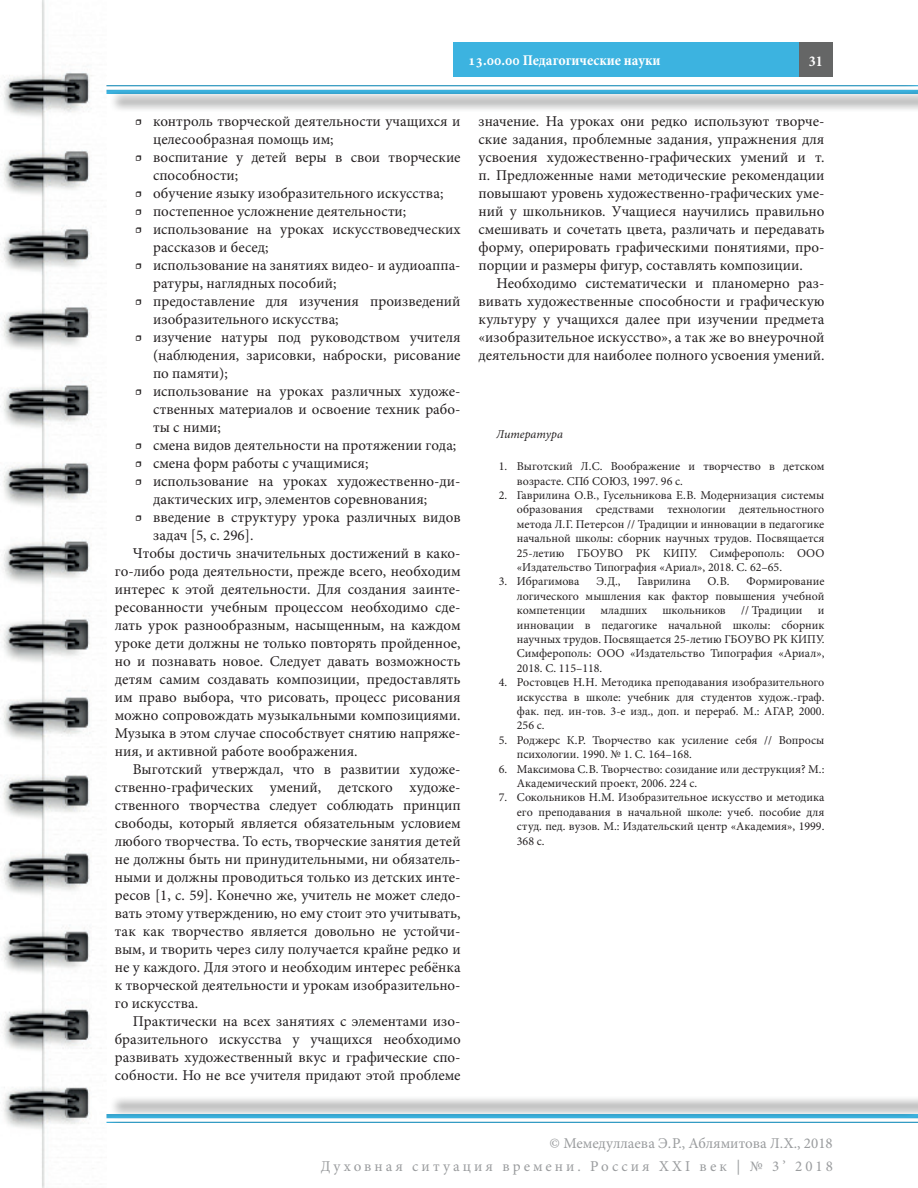
<style>
.page{position:relative;width:918px;height:1188px;background:#fff}
.page>*{position:absolute;margin:0;border:0;box-sizing:border-box;transform-origin:0 0}
.t1{font:15px/18px "Minion Pro";color:#231f20;text-align:justify}
.t2{font:15px "Minion Pro";letter-spacing:.195em;color:#9a9c9e}
.t3{font:15px "Minion Pro";color:#9a9c9e}
.t4{font:700 condensed 15px "Minion Pro";color:#fff}
.t5{font:12px/14.4px "Minion Pro";color:#231f20;text-align:justify}
.t6{font:italic 12px "Minion Pro";color:#231f20}
</style>
<div class="page">
<div style="left:798px;top:43px;width:35px;height:34px;background:#656666"></div>
<div style="left:91px;top:66px;width:827px;height:47px;background:#231f20;opacity:.5"></div>
<img style="left:0;top:0;width:106px;height:1188px">
<div style="left:91px;top:1095px;width:827px;height:48px;background:#231f20;opacity:.5"></div>
<div style="left:453px;top:43px;width:346px;height:34px;background:#3cb3e0"></div>
<p class="t4" style="left:468px;top:50px;width:194px">13.00.00 Педагогические науки</p>
<p class="t4" style="left:809px;top:51px;width:15px">31</p>
<p class="t1" style="left:135px;top:112px;width:327px">ӽ контроль творческой деятельности учащихся и</p>
<p class="t1" style="left:153px;top:130px;width:182px">целесообразная помощь им;</p>
<p class="t1" style="left:135px;top:148px;width:327px">ӽ воспитание у детей веры в свои творческие</p>
<p class="t1" style="left:153px;top:166px;width:87px">способности;</p>
<p class="t1" style="left:135px;top:184px;width:310px">ӽ обучение языку изобразительного искусства;</p>
<p class="t1" style="left:135px;top:202px;width:273px">ӽ постепенное усложнение деятельности;</p>
<p class="t1" style="left:135px;top:220px;width:327px">ӽ использование на уроках искусствоведческих</p>
<p class="t1" style="left:153px;top:238px;width:117px">рассказов и бесед;</p>
<p class="t1" style="left:135px;top:256px;width:327px">ӽ использование на занятиях видео- и аудиоаппа-</p>
<p class="t1" style="left:153px;top:274px;width:185px">ратуры, наглядных пособий;</p>
<p class="t1" style="left:135px;top:292px;width:327px">ӽ предоставление для изучения произведений</p>
<p class="t1" style="left:153px;top:310px;width:187px">изобразительного искусства;</p>
<p class="t1" style="left:135px;top:328px;width:327px">ӽ изучение натуры под руководством учителя</p>
<p class="t1" style="left:153px;top:346px;width:309px">(наблюдения, зарисовки, наброски, рисование</p>
<p class="t1" style="left:153px;top:364px;width:76px">по памяти);</p>
<p class="t1" style="left:135px;top:382px;width:327px">ӽ использование на уроках различных художе-</p>
<p class="t1" style="left:153px;top:400px;width:309px">ственных материалов и освоение техник рабо-</p>
<p class="t1" style="left:153px;top:418px;width:69px">ты с ними;</p>
<p class="t1" style="left:135px;top:436px;width:323px">ӽ смена видов деятельности на протяжении года;</p>
<p class="t1" style="left:135px;top:454px;width:235px">ӽ смена форм работы с учащимися;</p>
<p class="t1" style="left:135px;top:472px;width:327px">ӽ использование на уроках художественно-ди-</p>
<p class="t1" style="left:153px;top:490px;width:276px">дактических игр, элементов соревнования;</p>
<p class="t1" style="left:135px;top:508px;width:327px">ӽ введение в структуру урока различных видов</p>
<p class="t1" style="left:153px;top:526px;width:102px">задач [5, c. 296].</p>
<p class="t1" style="left:133px;top:544px;width:329px">Чтобы достичь значительных достижений в како-</p>
<p class="t1" style="left:115px;top:562px;width:347px">го-либо рода деятельности, прежде всего, необходим</p>
<p class="t1" style="left:115px;top:580px;width:347px">интерес к этой деятельности. Для создания заинте-</p>
<p class="t1" style="left:115px;top:598px;width:347px">ресованности учебным процессом необходимо сде-</p>
<p class="t1" style="left:115px;top:616px;width:347px">лать урок разнообразным, насыщенным, на каждом</p>
<p class="t1" style="left:115px;top:634px;width:347px">уроке дети должны не только повторять пройденное,</p>
<p class="t1" style="left:115px;top:652px;width:347px">но и познавать новое. Следует давать возможность</p>
<p class="t1" style="left:115px;top:670px;width:347px">детям самим создавать композиции, предоставлять</p>
<p class="t1" style="left:115px;top:688px;width:347px">им право выбора, что рисовать, процесс рисования</p>
<p class="t1" style="left:115px;top:706px;width:347px">можно сопровождать музыкальными композициями.</p>
<p class="t1" style="left:115px;top:724px;width:347px">Музыка в этом случае способствует снятию напряже-</p>
<p class="t1" style="left:115px;top:742px;width:244px">ния, и активной работе воображения.</p>
<p class="t1" style="left:133px;top:760px;width:329px">Выготский утверждал, что в развитии художе-</p>
<p class="t1" style="left:115px;top:778px;width:347px">ственно-графических умений, детского художе-</p>
<p class="t1" style="left:115px;top:796px;width:347px">ственного творчества следует соблюдать принцип</p>
<p class="t1" style="left:115px;top:814px;width:347px">свободы, который является обязательным условием</p>
<p class="t1" style="left:115px;top:832px;width:347px">любого творчества. То есть, творческие занятия детей</p>
<p class="t1" style="left:115px;top:850px;width:347px">не должны быть ни принудительными, ни обязатель-</p>
<p class="t1" style="left:115px;top:868px;width:347px">ными и должны проводиться только из детских инте-</p>
<p class="t1" style="left:115px;top:886px;width:347px">ресов [1, с. 59]. Конечно же, учитель не может следо-</p>
<p class="t1" style="left:115px;top:904px;width:347px">вать этому утверждению, но ему стоит это учитывать,</p>
<p class="t1" style="left:115px;top:922px;width:347px">так как творчество является довольно не устойчи-</p>
<p class="t1" style="left:115px;top:940px;width:347px">вым, и творить через силу получается крайне редко и</p>
<p class="t1" style="left:115px;top:958px;width:347px">не у каждого. Для этого и необходим интерес ребёнка</p>
<p class="t1" style="left:115px;top:976px;width:347px">к творческой деятельности и урокам изобразительно-</p>
<p class="t1" style="left:115px;top:994px;width:85px">го искусства.</p>
<p class="t1" style="left:133px;top:1012px;width:329px">Практически на всех занятиях с элементами изо-</p>
<p class="t1" style="left:115px;top:1030px;width:347px">бразительного искусства у учащихся необходимо</p>
<p class="t1" style="left:115px;top:1048px;width:347px">развивать художественный вкус и графические спо-</p>
<p class="t1" style="left:115px;top:1066px;width:347px">собности. Но не все учителя придают этой проблеме</p>
<p class="t1" style="left:479px;top:112px;width:347px">значение. На уроках они редко используют творче&shy;ские задания, проблемные задания, упражнения для усвоения художественно-графических умений и т. п. Предложенные нами методические рекомендации повышают уровень художественно-графических уме&shy;ний у школьников. Учащиеся научились правильно смешивать и сочетать цвета, различать и передавать форму, оперировать графическими понятиями, про&shy;порции и размеры фигур, составлять композиции.</p>
<p class="t1" style="left:479px;top:274px;width:347px;text-indent:18px">Необходимо систематически и планомерно раз&shy;вивать художественные способности и графическую культуру у учащихся далее при изучении предмета «изобразительное искусство», а так же во внеурочной деятельности для наиболее полного усвоения умений.</p>
<p class="t6" style="left:497px;top:426px;width:68px">Литература</p>
<p class="t5" style="left:517px;top:459px;width:309px;text-indent:-18px">1. Выготский Л.С. Воображение и творчество в детском возрасте. СПб СОЮЗ, 1997. 96 с.</p>
<p class="t5" style="left:517px;top:488px;width:309px;text-indent:-18px">2. Гаврилина О.В., Гусельникова Е.В. Модернизация системы образования средствами технологии деятельностного метода Л.Г. Петерсон // Традиции и инновации в педагогике начальной школы: сборник научных трудов. Посвящается 25-летию ГБОУВО РК КИПУ. Симферополь: ООО «Издательство Типография «Ариал», 2018. С. 62–65.</p>
<p class="t5" style="left:499px;top:575px;width:82px">3. Ибрагимова</p>
<p class="t5" style="left:596px;top:575px;width:26px">Э.Д.,</p>
<p class="t5" style="left:638px;top:575px;width:55px">Гаврилина</p>
<p class="t5" style="left:708px;top:575px;width:23px">О.В.</p>
<p class="t5" style="left:517px;top:575px;width:309px;text-indent:230px">Формирование логического мышления как фактор повышения учебной компетенции</p>
<p class="t5" style="left:601px;top:603px;width:48px">младших</p>
<p class="t5" style="left:662px;top:603px;width:65px">школьников</p>
<p class="t5" style="left:741px;top:603px;width:63px">// Традиции</p>
<p class="t5" style="left:517px;top:603px;width:309px;text-indent:301px">и инновации в педагогике начальной школы: сборник научных трудов. Посвящается 25-летию ГБОУВО РК КИПУ.<br>Симферополь: ООО «Издательство Типография «Ариал», 2018. С. 115–118.</p>
<p class="t5" style="left:517px;top:675px;width:309px;text-indent:-18px">4. Ростовцев Н.Н. Методика преподавания изобразительного искусства в школе: учебник для студентов худож.-граф. фак. пед. ин-тов. 3-е изд., доп. и перераб. М.: АГАР, 2000.<br>256 с.</p>
<p class="t5" style="left:517px;top:733px;width:309px;text-indent:-18px">5. Роджерс К.Р. Творчество как усиление себя // Вопросы психологии. 1990. № 1. С. 164–168.</p>
<p class="t5" style="left:517px;top:762px;width:309px;text-indent:-18px">6. Максимова С.В. Творчество: созидание или деструкция? М.:<br>Академический проект, 2006. 224 с.</p>
<p class="t5" style="left:517px;top:791px;width:309px;text-indent:-18px">7. Сокольников Н.М. Изобразительное искусство и методика его преподавания в начальной школе: учеб. пособие для студ. пед. вузов. М.: Издательский центр «Академия», 1999.<br>368 с.</p>
<p class="t3" style="left:550px;top:1133px;width:285px">© Мемедуллаева Э.Р., Аблямитова Л.Х., 2018</p>
<p class="t2" style="left:321px;top:1156px;width:514px">Духовная ситуация времени. Россия XXI век | № 3’ 2018</p>
</div>
